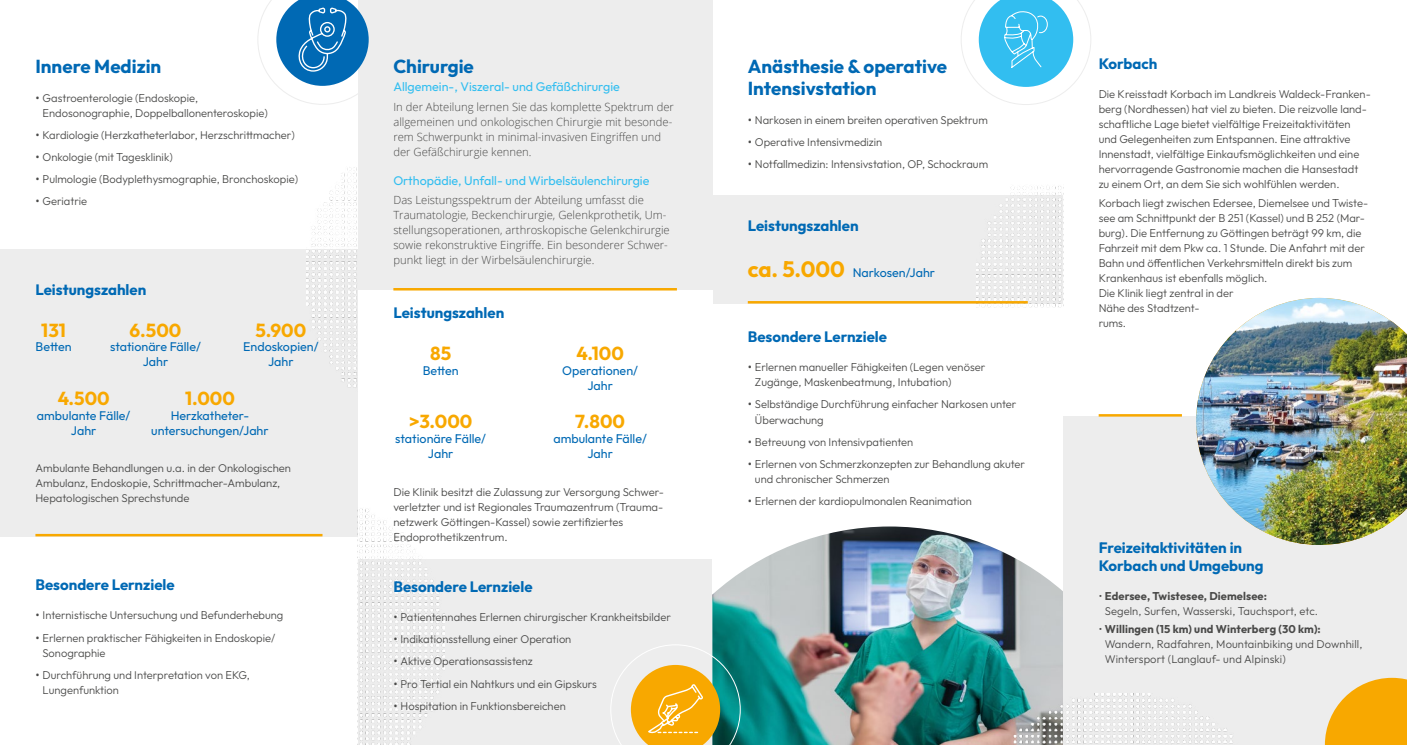
<style>
.page{position:relative;width:1407px;height:745px;background:#fff}
.page>*{position:absolute;margin:0;border:0;box-sizing:border-box;transform-origin:0 0}
.t1{font:700 22.12px "Outfit";color:#f8a800}
.t2{font:700 18.75px/22.5px "Outfit";color:#0069b4}
.t3{font:700 18.75px "Outfit";color:#f8a800}
.t4{font:700 15px/18px "Outfit";color:#0069b4}
.t5{font:12.5px/15px "Outfit";color:#0069b4;text-align:center}
.t6{font:12.5px "Outfit";color:#32bef0}
.t7{font:300 11.25px/15px "Outfit";color:#4a4a49}
.t8{font:300 11.25px/15px "Open Sans";color:#4a4a49}
.s1{font-family:"Open Sans";font-weight:400}
.s2{font-weight:700}
</style>
<div class="page">
<div style="left:712px;top:195px;width:351px;height:108px;background:#ededed"></div>
<div style="left:0;top:249px;width:358px;height:287px;background:#ededed"></div>
<img style="left:307px;top:167px;width:50px;height:220px">
<div style="left:358px;top:0;width:354px;height:744px;background:#ededed"></div>
<img style="left:712px;top:526px;width:351px;height:218px">
<div style="left:358px;top:290px;width:354px;height:268px;background:#fff"></div>
<img style="left:358px;top:509px;width:87px;height:235px">
<img style="left:976px;top:186px;width:87px;height:121px">
<hr style="left:748px;top:301px;width:280px;height:2px;background:#f8a800">
<hr style="left:35px;top:533px;width:287px;height:3px;background:#f8a800">
<hr style="left:393px;top:288px;width:284px;height:2px;background:#f8a800">
<div style="left:1063px;top:416px;width:344px;height:328px;background:#ededed"></div>
<svg style="left:1325px;top:677px;width:82px;height:67px"></svg>
<hr style="left:1098px;top:414px;width:84px;height:2px;background:#f8a800">
<img style="left:979px;top:693px;width:254px;height:51px">
<img style="left:1196px;top:298px;width:211px;height:246px">
<svg style="left:257px;top:0;width:112px;height:105px"></svg>
<svg style="left:610px;top:644px;width:131px;height:100px"></svg>
<svg style="left:961px;top:0;width:130px;height:105px"></svg>
<p class="t2" style="left:35px;top:56px;width:127px">Innere Medizin</p>
<p class="t2" style="left:748px;top:56px;width:201px">Anästhesie &amp; operative<br>Intensivstation</p>
<p class="t2" style="left:393px;top:56px;width:82px">Chirurgie</p>
<p class="t6" style="left:393px;top:79px;width:228px">Allgemein-, Viszeral- und Gefäßchirurgie</p>
<p class="t7" style="left:43px;top:91px;width:227px;text-indent:-7px"><span class="s1">•</span> Gastroenterologie (Endoskopie,<br>Endosonographie, Doppelballonenteroskopie)</p>
<p class="t7" style="left:35px;top:128px;width:261px"><span class="s1">•</span> Kardiologie (Herzkatheterlabor, Herzschrittmacher)</p>
<p class="t7" style="left:35px;top:150px;width:139px"><span class="s1">•</span> Onkologie (mit Tagesklinik)</p>
<p class="t7" style="left:35px;top:172px;width:264px"><span class="s1">•</span> Pulmologie (Bodyplethysmographie, Bronchoskopie)</p>
<p class="t7" style="left:35px;top:194px;width:53px"><span class="s1">•</span> Geriatrie</p>
<p class="t8" style="left:393px;top:99px;width:282px">In der Abteilung lernen Sie das komplette Spektrum der allgemeinen und onkologischen Chirurgie mit besonde&shy;rem Schwerpunkt in minimal-invasiven Eingriffen und der Gefäßchirurgie kennen.</p>
<p class="t8" style="left:393px;top:192px;width:278px">Das Leistungsspektrum der Abteilung umfasst die Traumatologie, Beckenchirurgie, Gelenkprothetik, Um&shy;stellungsoperationen, arthroskopische Gelenkchirurgie sowie rekonstruktive Eingriffe. Ein besonderer Schwer&shy;punkt liegt in der Wirbelsäulenchirurgie.</p>
<p class="t7" style="left:748px;top:112px;width:241px"><span class="s1">•</span> Narkosen in einem breiten operativen Spektrum</p>
<p class="t7" style="left:748px;top:134px;width:136px"><span class="s1">•</span> Operative Intensivmedizin</p>
<p class="t7" style="left:748px;top:156px;width:242px"><span class="s1">•</span> Notfallmedizin: Intensivstation, OP, Schockraum</p>
<p class="t6" style="left:393px;top:172px;width:258px">Orthopädie, Unfall- und Wirbelsäulenchirurgie</p>
<p class="t4" style="left:748px;top:217px;width:112px">Leistungszahlen</p>
<p class="t1" style="left:748px;top:254px;width:99px">ca. 5.000</p>
<p class="t5" style="left:853px;top:265px;width:84px">Narkosen/Jahr</p>
<p class="t4" style="left:35px;top:281px;width:112px">Leistungszahlen</p>
<p class="t4" style="left:393px;top:304px;width:112px">Leistungszahlen</p>
<p class="t3" style="left:130px;top:317px;width:53px">6.500</p>
<p class="t5" style="left:110px;top:339px;width:92px">stationäre Fälle/<br>Jahr</p>
<p class="t3" style="left:576px;top:341px;width:49px">4.100</p>
<p class="t5" style="left:562px;top:363px;width:77px">Operationen/<br>Jahr</p>
<p class="t3" style="left:255px;top:317px;width:52px">5.900</p>
<p class="t5" style="left:243px;top:339px;width:77px">Endoskopien/<br>Jahr</p>
<p class="t3" style="left:41px;top:317px;width:26px">131</p>
<p class="t5" style="left:36px;top:339px;width:37px">Betten</p>
<p class="t3" style="left:430px;top:341px;width:23px">85</p>
<p class="t5" style="left:423px;top:363px;width:37px">Betten</p>
<p class="t3" style="left:58px;top:386px;width:54px">4.500</p>
<p class="t5" style="left:37px;top:408px;width:95px">ambulante Fälle/<br>Jahr</p>
<p class="t3" style="left:575px;top:409px;width:51px">7.800</p>
<p class="t5" style="left:553px;top:431px;width:95px">ambulante Fälle/<br>Jahr</p>
<p class="t3" style="left:185px;top:386px;width:51px">1.000</p>
<p class="t5" style="left:151px;top:408px;width:119px">Herzkatheter&shy;untersuchungen/Jahr</p>
<p class="t3" style="left:409px;top:409px;width:65px">&gt;3.000</p>
<p class="t5" style="left:395px;top:431px;width:92px">stationäre Fälle/<br>Jahr</p>
<p class="t7" style="left:35px;top:461px;width:257px">Ambulante Behandlungen u.a. in der Onkologischen<br>Ambulanz, Endoskopie, Schrittmacher-Ambulanz,<br>Hepatologischen Sprechstunde</p>
<p class="t4" style="left:35px;top:576px;width:141px">Besondere Lernziele</p>
<p class="t7" style="left:35px;top:607px;width:249px"><span class="s1">•</span> Internistische Untersuchung und Befunderhebung</p>
<p class="t7" style="left:43px;top:630px;width:234px;text-indent:-7px"><span class="s1">•</span> Erlernen praktischer Fähigkeiten in Endoskopie/<br>Sonographie</p>
<p class="t7" style="left:43px;top:667px;width:209px;text-indent:-7px"><span class="s1">•</span> Durchführung und Interpretation von EKG,<br>Lungenfunktion</p>
<p class="t7" style="left:393px;top:484px;width:272px">Die Klinik besitzt die Zulassung zur Versorgung Schwer&shy;verletzter und ist Regionales Traumazentrum (Trauma&shy;netzwerk Göttingen-Kassel) sowie zertifiziertes Endoprothetikzentrum.</p>
<p class="t4" style="left:393px;top:578px;width:141px">Besondere Lernziele</p>
<p class="t7" style="left:393px;top:609px;width:279px"><span class="s1">•</span> Patientennahes Erlernen chirurgischer Krankheitsbilder</p>
<p class="t7" style="left:393px;top:631px;width:179px"><span class="s1">•</span> Indikationsstellung einer Operation</p>
<p class="t7" style="left:393px;top:653px;width:141px"><span class="s1">•</span> Aktive Operationsassistenz</p>
<p class="t7" style="left:393px;top:675px;width:205px"><span class="s1">•</span> Pro Tertial ein Nahtkurs und ein Gipskurs</p>
<p class="t7" style="left:393px;top:698px;width:174px"><span class="s1">•</span> Hospitation in Funktionsbereichen</p>
<p class="t4" style="left:748px;top:328px;width:141px">Besondere Lernziele</p>
<p class="t7" style="left:755px;top:360px;width:232px;text-indent:-7px"><span class="s1">•</span> Erlernen manueller Fähigkeiten (Legen venöser<br>Zugänge, Maskenbeatmung, Intubation)</p>
<p class="t7" style="left:755px;top:397px;width:263px;text-indent:-7px"><span class="s1">•</span> Selbständige Durchführung einfacher Narkosen unter<br>Überwachung</p>
<p class="t7" style="left:748px;top:434px;width:167px"><span class="s1">•</span> Betreuung von Intensivpatienten</p>
<p class="t7" style="left:755px;top:456px;width:272px;text-indent:-7px"><span class="s1">•</span> Erlernen von Schmerzkonzepten zur Behandlung akuter und chronischer Schmerzen</p>
<p class="t7" style="left:748px;top:493px;width:226px"><span class="s1">•</span> Erlernen der kardiopulmonalen Reanimation</p>
<p class="t4" style="left:1098px;top:55px;width:60px">Korbach</p>
<p class="t7" style="left:1098px;top:87px;width:274px">Die Kreisstadt Korbach im Landkreis Waldeck-Franken&shy;berg (Nordhessen) hat viel zu bieten. Die reizvolle land&shy;schaftliche Lage bietet vielfältige Freizeitaktivitäten und Gelegenheiten zum Entspannen. Eine attraktive Innenstadt, vielfältige Einkaufsmöglichkeiten und eine hervorragende Gastronomie machen die Hansestadt zu einem Ort, an dem Sie sich wohlfühlen werden.</p>
<p class="t7" style="left:1098px;top:195px;width:271px">Korbach liegt zwischen Edersee, Diemelsee und Twiste&shy;see am Schnittpunkt der B 251 (Kassel) und B 252 (Mar&shy;burg). Die Entfernung zu Göttingen beträgt 99 km, die Fahrzeit mit dem Pkw ca. 1 Stunde. Die Anfahrt mit der Bahn und öffentlichen Verkehrsmitteln direkt bis zum Krankenhaus ist ebenfalls möglich.<br>Die Klinik liegt zentral in der<br>Nähe des Stadtzent-<br>rums.</p>
<p class="t4" style="left:1098px;top:539px;width:166px">Freizeitaktivitäten in<br>Korbach und Umgebung</p>
<p class="t7" style="left:1105px;top:588px;width:215px;text-indent:-6px">• <span class="s2">Edersee, Twistesee, Diemelsee:<br></span>Segeln, Surfen, Wasserski, Tauchsport, etc.</p>
<p class="t7" style="left:1105px;top:621px;width:259px;text-indent:-6px">• <span class="s2">Willingen (15 km) und Winterberg (30 km):<br></span>Wandern, Radfahren, Mountainbiking und Downhill,<br>Wintersport (Langlauf- und Alpinski)</p>
</div>
